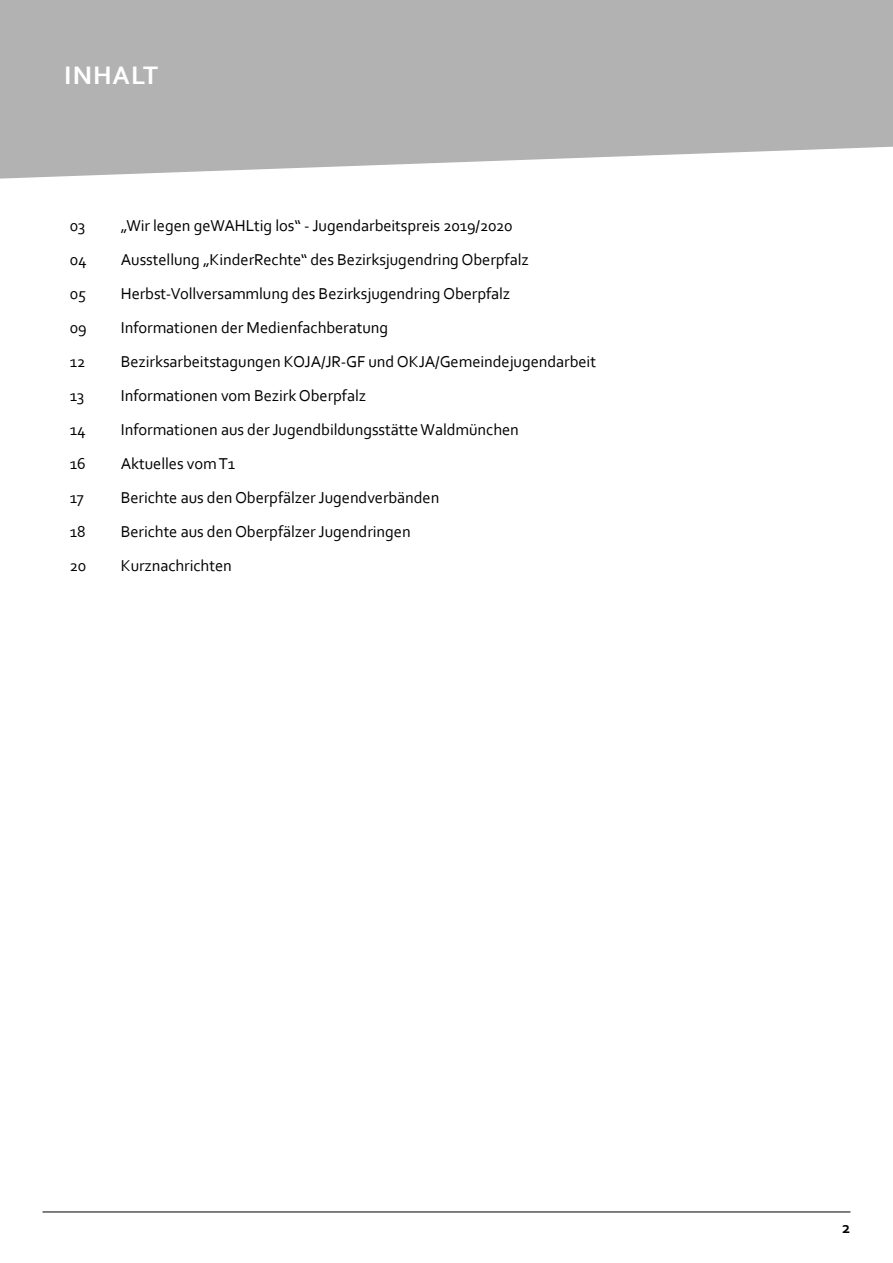
<style>
.page{position:relative;width:893px;height:1263px;background:#fff}
.page>*{position:absolute;margin:0;border:0;box-sizing:border-box;transform-origin:0 0}
.t1{font:700 26.55px "Corbel";letter-spacing:.04em;color:#fff}
.t2{font:16.5px "Corbel";letter-spacing:-.005em;color:#000}
.t3{font:700 16.5px "Corbel";color:#000}
</style>
<div class="page">
<hr style="left:43px;top:1211px;width:807px;height:1px;background:#000">
<svg style="left:0;top:0;width:893px;height:179px;background:#b9b9b9"></svg>
<h1 class="t1" style="left:64px;top:58px;width:95px">INHALT</h1>
<p class="t2" style="left:70px;top:215px;width:17px">03</p>
<p class="t2" style="left:121px;top:215px;width:393px">„Wir legen geWAHLtig los“ - Jugendarbeitspreis 2019/2020</p>
<p class="t2" style="left:70px;top:249px;width:18px">04</p>
<p class="t2" style="left:121px;top:249px;width:409px">Ausstellung „KinderRechte“ des Bezirksjugendring Oberpfalz</p>
<p class="t2" style="left:70px;top:283px;width:18px">05</p>
<p class="t2" style="left:121px;top:283px;width:391px">Herbst-Vollversammlung des Bezirksjugendring Oberpfalz</p>
<p class="t2" style="left:70px;top:317px;width:19px">09</p>
<p class="t2" style="left:121px;top:317px;width:269px">Informationen der Medienfachberatung</p>
<p class="t2" style="left:70px;top:351px;width:17px">12</p>
<p class="t2" style="left:121px;top:351px;width:477px">Bezirksarbeitstagungen KOJA/JR-GF und OKJA/Gemeindejugendarbeit</p>
<p class="t2" style="left:70px;top:385px;width:16px">13</p>
<p class="t2" style="left:121px;top:385px;width:247px">Informationen vom Bezirk Oberpfalz</p>
<p class="t2" style="left:70px;top:419px;width:17px">14</p>
<p class="t2" style="left:121px;top:419px;width:400px">Informationen aus der Jugendbildungsstätte Waldmünchen</p>
<p class="t2" style="left:70px;top:453px;width:17px">16</p>
<p class="t2" style="left:121px;top:453px;width:116px">Aktuelles vom T1</p>
<p class="t2" style="left:70px;top:487px;width:16px">17</p>
<p class="t2" style="left:121px;top:487px;width:320px">Berichte aus den Oberpfälzer Jugendverbänden</p>
<p class="t2" style="left:70px;top:521px;width:17px">18</p>
<p class="t2" style="left:121px;top:521px;width:291px">Berichte aus den Oberpfälzer Jugendringen</p>
<p class="t2" style="left:70px;top:555px;width:18px">20</p>
<p class="t2" style="left:121px;top:555px;width:113px">Kurznachrichten</p>
<p class="t3" style="left:842px;top:1217px;width:10px">2</p>
</div>
